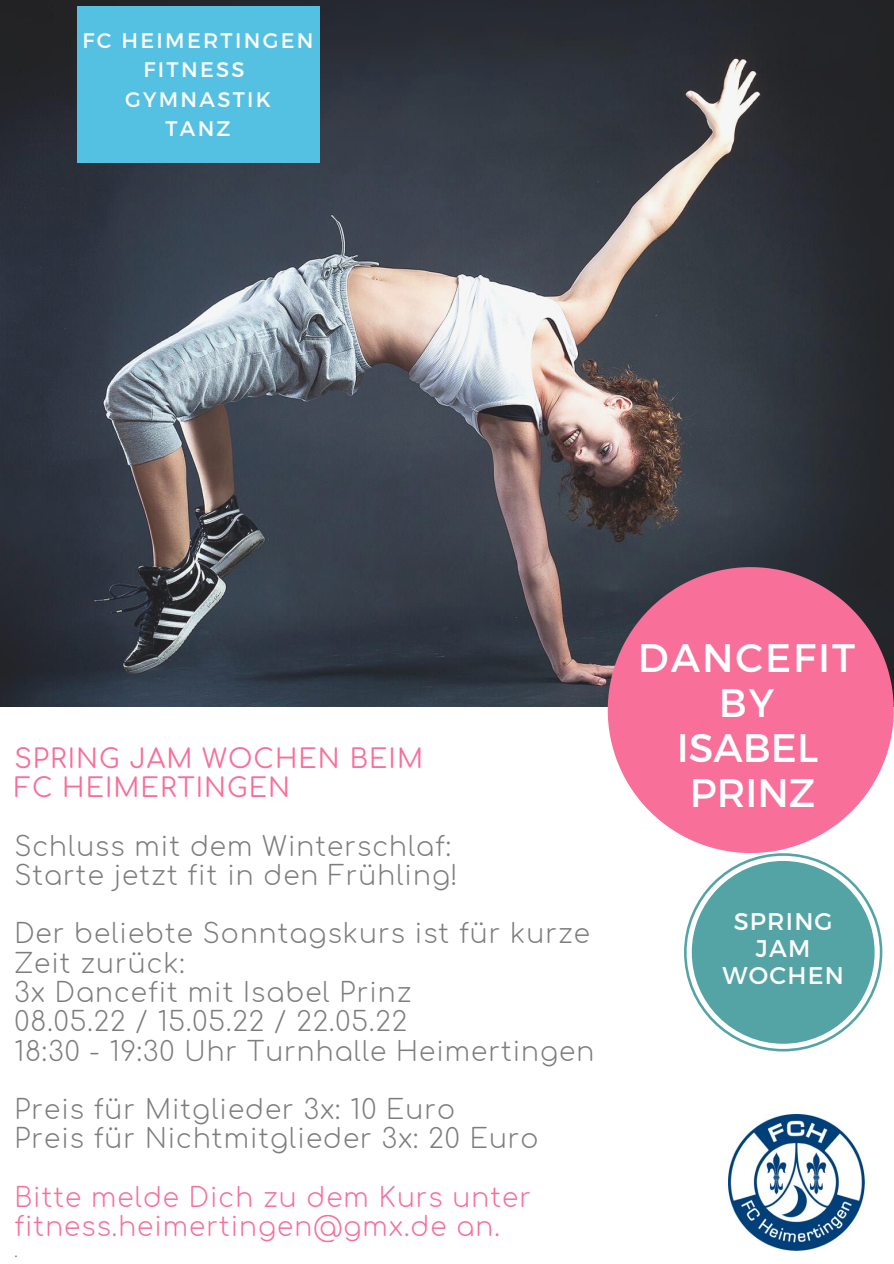
<style>
.page{position:relative;width:894px;height:1264px;background:#fff}
.page>*{position:absolute;margin:0;border:0;box-sizing:border-box;transform-origin:0 0}
.t1{font:39.75px "Montserrat";color:#fff}
.t2{font:39.75px "Montserrat";letter-spacing:.05em;color:#fff}
.t3{font:300 26.55px "Comfortaa";letter-spacing:.04em;color:#7d7d7d}
.t4{font:300 26.55px "Comfortaa";letter-spacing:.04em;color:#f86f99}
.t5{font:26.55px "Comfortaa";letter-spacing:.04em;color:#f86f99}
.t6{font:24px "Montserrat";letter-spacing:.05em;color:#fff}
.t7{font:21px "Montserrat";letter-spacing:.11em;color:#fff}
.t8{font:15px "Comfortaa";color:#7d7d7d}
</style>
<div class="page">
<img style="left:0;top:0;width:893px;height:706px">
<div style="left:77px;top:6px;width:242px;height:157px;background:#54c1e3"></div>
<svg style="left:607px;top:567px;width:286px;height:286px;background:#e27799"></svg>
<img style="left:728px;top:1114px;width:136px;height:136px">
<svg style="left:684px;top:853px;width:198px;height:198px"></svg>
<div style="left:691px;top:861px;width:183px;height:182px;background:#54a4a6;border-radius:50%"></div>
<p class="t7" style="left:82px;top:27px;width:232px">FC HEIMERTINGEN</p>
<p class="t7" style="left:143px;top:56px;width:103px">FITNESS</p>
<p class="t7" style="left:125px;top:86px;width:147px">GYMNASTIK</p>
<p class="t7" style="left:165px;top:115px;width:67px">TANZ</p>
<p class="t5" style="left:14px;top:744px;width:410px">SPRING JAM WOCHEN BEIM</p>
<p class="t5" style="left:14px;top:773px;width:277px">FC HEIMERTINGEN</p>
<p class="t3" style="left:14px;top:832px;width:438px">Schluss mit dem Winterschlaf:</p>
<p class="t3" style="left:14px;top:861px;width:444px">Starte jetzt fit in den Frühling!</p>
<p class="t3" style="left:14px;top:920px;width:577px">Der beliebte Sonntagskurs ist für kurze</p>
<p class="t3" style="left:14px;top:949px;width:172px">Zeit zurück:</p>
<p class="t3" style="left:14px;top:978px;width:398px">3x Dancefit mit Isabel Prinz</p>
<p class="t3" style="left:14px;top:1007px;width:394px">08.05.22 / 15.05.22 / 22.05.22</p>
<p class="t3" style="left:14px;top:1037px;width:581px">18:30 - 19:30 Uhr Turnhalle Heimertingen</p>
<p class="t3" style="left:14px;top:1095px;width:442px">Preis für Mitglieder 3x: 10 Euro</p>
<p class="t3" style="left:14px;top:1125px;width:525px">Preis für Nichtmitglieder 3x: 20 Euro</p>
<p class="t4" style="left:14px;top:1183px;width:518px">Bitte melde Dich zu dem Kurs unter</p>
<p class="t4" style="left:14px;top:1212px;width:486px">fitness.heimertingen@gmx.de an.</p>
<p class="t8" style="left:14px;top:1243px;width:5px">.</p>
<p class="t2" style="left:637px;top:631px;width:219px">DANCEFIT</p>
<p class="t1" style="left:718px;top:676px;width:57px">BY</p>
<p class="t1" style="left:676px;top:722px;width:143px">ISABEL</p>
<p class="t1" style="left:689px;top:767px;width:127px">PRINZ</p>
<p class="t6" style="left:733px;top:905px;width:100px">SPRING</p>
<p class="t6" style="left:755px;top:932px;width:56px">JAM</p>
<p class="t6" style="left:722px;top:959px;width:123px">WOCHEN</p>
</div>
